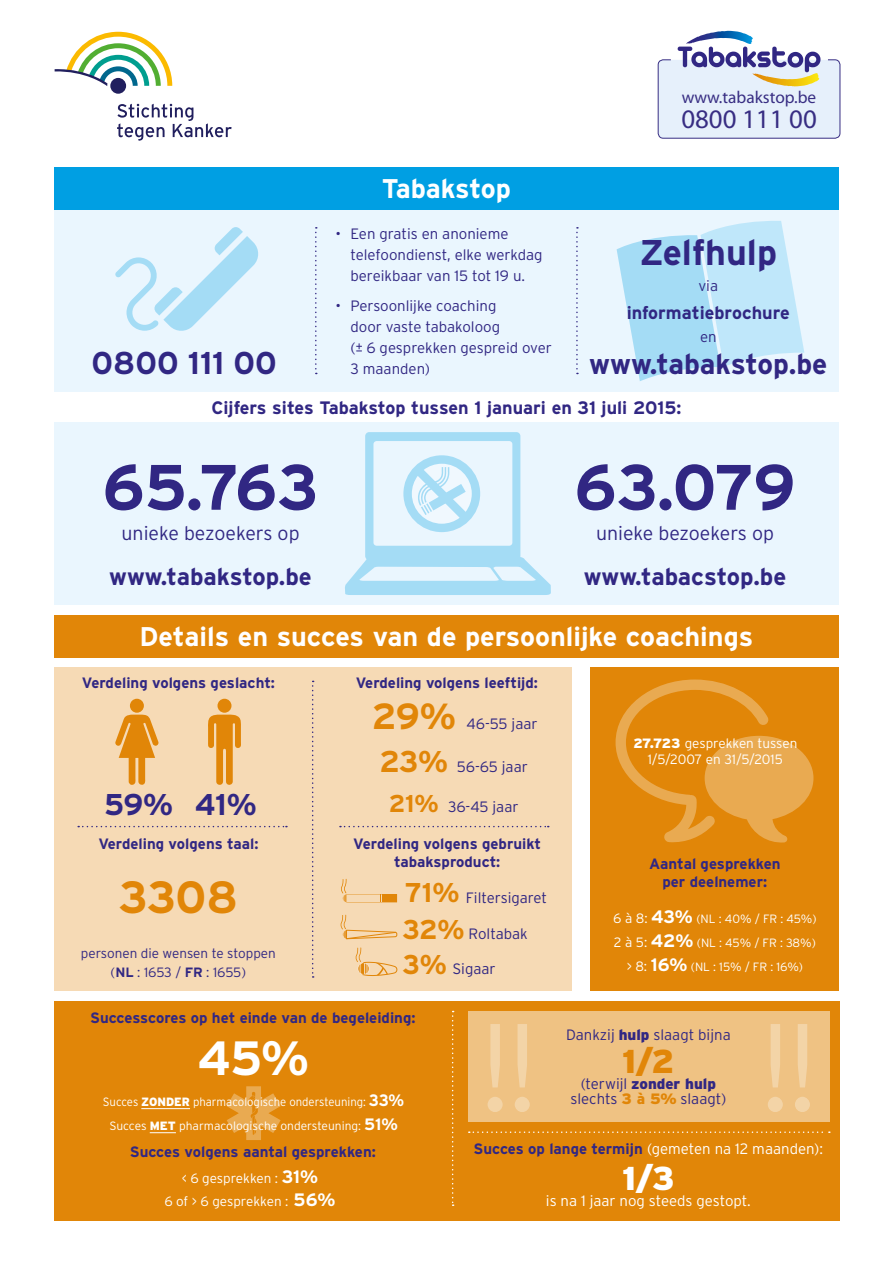
<style>
.page{position:relative;width:893px;height:1263px;background:#fff}
.page>*{position:absolute;margin:0;border:0;box-sizing:border-box;transform-origin:0 0}
.t1{font:300 123.9px "Interstate";color:#fff}
.t2{font:700 64.05px "Interstate";letter-spacing:-.015em;color:#312783}
.t3{font:700 48px "Interstate";color:#fff}
.t4{font:700 45px "Interstate";color:#e18608}
.t5{font:700 36.3px "Interstate";color:#e18608}
.t6{font:700 35.7px "Interstate";color:#312783}
.t7{font:900 33px "Interstate";color:#e18608}
.t8{font:900 33px "Interstate";color:#fff}
.t9{font:700 31.5px "Interstate";color:#312783}
.t10{font:700 30px "Interstate";color:#312783}
.t11{font:700 30px "Interstate";color:#e18608}
.t12{font:700 28.5px "Interstate";color:#312783}
.t13{font:700 27.15px/35.8px "Interstate";color:#e18608}
.t14{font:700 27px "Interstate";color:#fff}
.t15{font:26.85px "Myriad";color:#382e83}
.t16{font:700 24.3px "Interstate";color:#e18608}
.t17{font:700 24px "Interstate";color:#312783}
.t18{font:300 19.5px "Interstate";color:#312783}
.t19{font:700 18px "Interstate";color:#312783}
.t20{font:17.25px "Myriad";color:#382e83}
.t21{font:300 15px/21px "Interstate";color:#312783}
.t22{font:700 15px/18px "Interstate";color:#312783;text-align:center}
.t23{font:300 15px "Interstate";color:#fff}
.t24{font:900 15px "Interstate";color:#312783}
.t25{font:300 13.5px/16.5px "Interstate";color:#fff;text-align:center}
.t26{font:300 13.5px/18.5px "Interstate";color:#312783;text-align:center}
.t27{font:300 12px/24px "Interstate";color:#fff;text-align:center;scale:.95 1}
.t28{font:300 12px/24px "Interstate";color:#fff;text-align:center}
.s1{font-family:"Radikal"}
.s2{font-weight:900}
.s3{font-weight:700}
.s4{font-size:13.5px}
.s5{font-weight:700;font-size:18px}
.s6{font-weight:700;font-size:16.5px}
.s7{font-weight:700;color:#312783}
.s8{font-weight:300}
.s9{font-weight:900;color:#e18608}
</style>
<div class="page">
<div style="left:54px;top:209px;width:785px;height:183px;background:#eaf6fe"></div>
<div style="left:54px;top:167px;width:785px;height:42px;background:#009fe3"></div>
<div style="left:54px;top:615px;width:785px;height:42px;background:#e18608"></div>
<svg style="left:315px;top:227px;width:2px;height:147px"></svg>
<svg style="left:576px;top:227px;width:2px;height:147px"></svg>
<svg style="left:115px;top:227px;width:143px;height:104px"></svg>
<svg style="left:617px;top:221px;width:187px;height:160px"></svg>
<div style="left:54px;top:422px;width:785px;height:183px;background:#eaf6fe"></div>
<svg style="left:345px;top:432px;width:206px;height:163px"></svg>
<div style="left:54px;top:667px;width:517px;height:324px;background:#f6dab5"></div>
<svg style="left:312px;top:681px;width:2px;height:297px"></svg>
<div style="left:217px;top:699px;width:14px;height:14px;background:#e18608;border-radius:50%"></div>
<svg style="left:208px;top:714px;width:33px;height:71px"></svg>
<svg style="left:115px;top:699px;width:44px;height:86px"></svg>
<svg style="left:78px;top:826px;width:209px;height:1px"></svg>
<svg style="left:341px;top:879px;width:56px;height:23px"></svg>
<svg style="left:340px;top:915px;width:58px;height:24px"></svg>
<svg style="left:355px;top:947px;width:42px;height:29px"></svg>
<svg style="left:340px;top:826px;width:209px;height:1px"></svg>
<div style="left:590px;top:667px;width:249px;height:324px;background:#e18608"></div>
<svg style="left:616px;top:679px;width:197px;height:164px"></svg>
<div style="left:54px;top:1001px;width:785px;height:219px;background:#e18608"></div>
<svg style="left:452px;top:1011px;width:2px;height:195px"></svg>
<svg style="left:227px;top:1086px;width:54px;height:54px"></svg>
<hr style="left:141px;top:1108px;width:49px;height:1px;background:#fff">
<svg style="left:150px;top:1132px;width:26px;height:1px"></svg>
<div style="left:468px;top:1011px;width:362px;height:110px;background:#efc283"></div>
<svg style="left:469px;top:1131px;width:361px;height:2px"></svg>
<div style="left:658px;top:60px;width:182px;height:78px;background:#e6f0fb;border:1px solid #382e83;border-radius:5px"></div>
<svg style="left:678px;top:31px;width:142px;height:55px"></svg>
<svg style="left:117px;top:104px;width:115px;height:37px"></svg>
<div style="left:110px;top:78px;width:16px;height:16px;background:#211f5e;border-radius:50%"></div>
<svg style="left:55px;top:32px;width:117px;height:54px"></svg>
<h3 class="t9" style="left:92px;top:346px;width:187px">0800 111 00</h3>
<h3 class="t14" style="left:382px;top:173px;width:131px">Tabakstop</h3>
<p class="t21" style="left:350px;top:223px;width:194px;text-indent:-15px">• Een gratis en anonieme telefoondienst, elke werkdag bereikbaar van 15 tot 19 u.</p>
<p class="t21" style="left:350px;top:295px;width:203px;text-indent:-15px">• Persoonlijke coaching<br>door vaste tabakoloog<br>(<span class="s1">±</span> 6 gesprekken gespreid over<br>3 maanden)</p>
<p class="t20" style="left:682px;top:89px;width:136px">www.tabakstop.be</p>
<h3 class="t15" style="left:681px;top:105px;width:137px">0800 111 00</h3>
<h3 class="t6" style="left:639px;top:233px;width:139px">Zelfhulp</h3>
<p class="t21" style="left:698px;top:275px;width:21px">via</p>
<p class="t19" style="left:627px;top:302px;width:165px">informatiebrochure</p>
<p class="t21" style="left:700px;top:326px;width:18px">en</p>
<h3 class="t12" style="left:589px;top:348px;width:240px">www.tabakstop.be</h3>
<p class="t19" style="left:211px;top:398px;width:471px">Cijfers sites Tabakstop tussen 1 januari en 31 juli 2015:</p>
<h2 class="t2" style="left:102px;top:451px;width:218px">65.763</h2>
<h3 class="t18" style="left:122px;top:522px;width:179px">unieke bezoekers op</h3>
<h2 class="t2" style="left:574px;top:451px;width:223px">63.079</h2>
<h3 class="t18" style="left:596px;top:522px;width:179px">unieke bezoekers op</h3>
<h3 class="t17" style="left:109px;top:563px;width:204px">www.tabakstop.be</h3>
<h3 class="t17" style="left:584px;top:563px;width:204px">www.tabacstop.be</h3>
<h3 class="t14" style="left:140px;top:621px;width:615px">Details en succes van de persoonlijke coachings</h3>
<p class="t22" style="left:82px;top:674px;width:195px">Verdeling volgens geslacht:</p>
<p class="t22" style="left:356px;top:674px;width:184px">Verdeling volgens leeftijd:</p>
<h3 class="t10" style="left:104px;top:787px;width:154px">59% 41%</h3>
<h3 class="t5" style="left:372px;top:696px;width:86px">29%</h3>
<p class="t21" style="left:466px;top:713px;width:73px">46-55 jaar</p>
<p class="t21" style="left:457px;top:756px;width:73px">56-65 jaar</p>
<p class="t21" style="left:448px;top:796px;width:72px">36-45 jaar</p>
<h3 class="t11" style="left:380px;top:745px;width:70px">23%</h3>
<h3 class="t16" style="left:389px;top:790px;width:52px">21%</h3>
<p class="t25" style="left:633px;top:735px;width:165px"><span class="s2">27.723</span> gesprekken tussen<br>1/5/2007 en 31/5/2015</p>
<p class="t22" style="left:98px;top:834px;width:162px">Verdeling volgens taal:</p>
<h3 class="t4" style="left:119px;top:872px;width:121px">3308</h3>
<p class="t26" style="left:81px;top:944px;width:197px">personen die wensen te stoppen (<span class="s3">NL</span> : 1653 / <span class="s3">FR</span> : 1655)</p>
<p class="t22" style="left:353px;top:834px;width:189px">Verdeling volgens gebruikt tabaksproduct:</p>
<h3 class="t13" style="left:402px;top:875px;width:64px">71%<br>32%<br>3%</h3>
<p class="t21" style="left:466px;top:887px;width:83px">Filtersigaret</p>
<p class="t21" style="left:469px;top:923px;width:61px">Roltabak</p>
<p class="t21" style="left:452px;top:958px;width:45px">Sigaar</p>
<p class="t22" style="left:649px;top:855px;width:133px">Aantal gesprekken per deelnemer:</p>
<p class="t28" style="left:613px;top:907px;width:205px"><span class="s4">6 à 8:</span> <span class="s5">43%</span> (NL : 40% / FR : 45%)<br><span class="s4">2 à 5:</span> <span class="s5">42%</span> (NL : 45% / FR : 38%) <span class="s4">&gt; 8:</span> <span class="s5">16%</span> (NL : 15% / FR : 16%)</p>
<p class="t22" style="left:90px;top:1008px;width:327px">Successcores op het einde van de begeleiding:</p>
<h3 class="t3" style="left:198px;top:1031px;width:113px">45%</h3>
<p class="t27" style="left:103px;top:1089px;width:319px">Succes <span class="s2">ZONDER</span> pharmacologische ondersteuning: <span class="s6">33%<br></span>Succes <span class="s2">MET</span> pharmacologische ondersteuning: <span class="s6">51%</span></p>
<p class="t22" style="left:130px;top:1143px;width:247px">Succes volgens aantal gesprekken:</p>
<p class="t25" style="left:164px;top:1167px;width:172px;line-height:22.5px">&lt; 6 gesprekken : <span class="s5">31%<br></span>6 of &gt; 6 gesprekken : <span class="s5">56%</span></p>
<h1 class="t1" style="left:759px;top:997px;width:61px">!!</h1>
<p class="t23" style="left:474px;top:1140px;width:351px"><span class="s7">Succes op lange termijn</span> (gemeten na 12 maanden):</p>
<h3 class="t8" style="left:622px;top:1158px;width:54px">1/3</h3>
<p class="t23" style="left:546px;top:1192px;width:206px">is na 1 jaar nog steeds gestopt.</p>
<h1 class="t1" style="left:479px;top:997px;width:61px">!!</h1>
<p class="t21" style="left:566px;top:1024px;width:166px">Dankzij <span class="s2">hulp</span> slaagt bijna</p>
<h3 class="t7" style="left:622px;top:1041px;width:54px">1/2</h3>
<p class="t24" style="left:581px;top:1074px;width:137px"><span class="s8">(terwijl</span> zonder hulp</p>
<p class="t21" style="left:570px;top:1088px;width:157px">slechts <span class="s9">3 à 5%</span> slaagt)</p>
</div>
